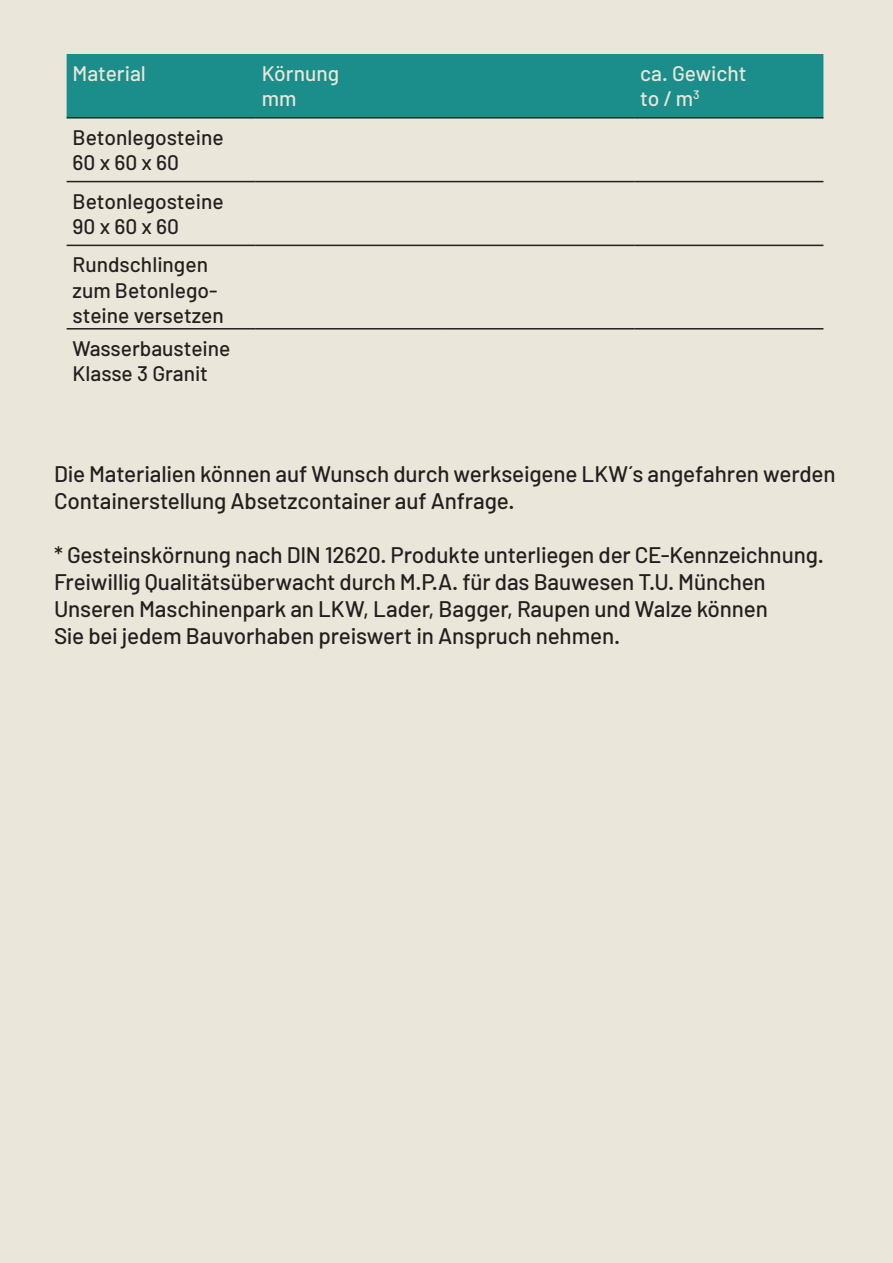
<style>
.page{position:relative;width:893px;height:1263px;background:#eae6d9}
.page>*{position:absolute;margin:0;border:0;box-sizing:border-box;transform-origin:0 0}
.t1{font:500 22.5px/27px "Barlow";letter-spacing:-.01em;color:#231f20}
.t2{font:500 21px/25.2px "Barlow";color:#231f20}
.t3{font:500 21px/25.2px "Barlow";color:#eae6d9}
</style>
<div class="page">
<div style="left:67px;top:54px;width:756px;height:63px;background:#1b8e8b"></div>
<hr style="left:67px;top:117px;width:189px;height:2px;background:#231f20">
<hr style="left:256px;top:117px;width:189px;height:2px;background:#231f20">
<hr style="left:445px;top:117px;width:189px;height:2px;background:#231f20">
<hr style="left:634px;top:117px;width:189px;height:2px;background:#231f20">
<hr style="left:67px;top:181px;width:189px;height:1px;background:#231f20">
<hr style="left:256px;top:181px;width:189px;height:1px;background:#231f20">
<hr style="left:445px;top:181px;width:189px;height:1px;background:#231f20">
<hr style="left:634px;top:181px;width:189px;height:1px;background:#231f20">
<hr style="left:67px;top:245px;width:189px;height:1px;background:#231f20">
<hr style="left:256px;top:245px;width:189px;height:1px;background:#231f20">
<hr style="left:445px;top:245px;width:189px;height:1px;background:#231f20">
<hr style="left:634px;top:245px;width:189px;height:1px;background:#231f20">
<hr style="left:67px;top:328px;width:189px;height:1px;background:#231f20">
<hr style="left:256px;top:328px;width:189px;height:1px;background:#231f20">
<hr style="left:445px;top:328px;width:189px;height:1px;background:#231f20">
<hr style="left:634px;top:328px;width:189px;height:1px;background:#231f20">
<p class="t3" style="left:73px;top:60px;width:75px">Material</p>
<p class="t3" style="left:262px;top:60px;width:79px">Körnung mm</p>
<p class="t3" style="left:640px;top:60px;width:108px">ca. Gewicht to / m<sup>3</sup></p>
<p class="t2" style="left:73px;top:124px;width:153px">Betonlegosteine<br>60 x 60 x 60</p>
<p class="t2" style="left:73px;top:188px;width:153px">Betonlegosteine<br>90 x 60 x 60</p>
<p class="t2" style="left:73px;top:252px;width:153px">Rundschlingen zum Betonlego&shy;steine versetzen</p>
<p class="t2" style="left:73px;top:335px;width:159px">Wasserbausteine<br>Klasse 3 Granit</p>
<p class="t1" style="left:54px;top:460px;width:783px">Die Materialien können auf Wunsch durch werkseigene LKW´s angefahren werden<br>Containerstellung Absetzcontainer auf Anfrage.</p>
<p class="t1" style="left:54px;top:541px;width:772px">* Gesteinskörnung nach DIN 12620. Produkte unterliegen der CE-Kennzeichnung.<br>Freiwillig Qualitätsüberwacht durch M.P.A. für das Bauwesen T.U. München Unseren Maschinenpark an LKW, Lader, Bagger, Raupen und Walze können<br>Sie bei jedem Bauvorhaben preiswert in Anspruch nehmen.</p>
</div>
